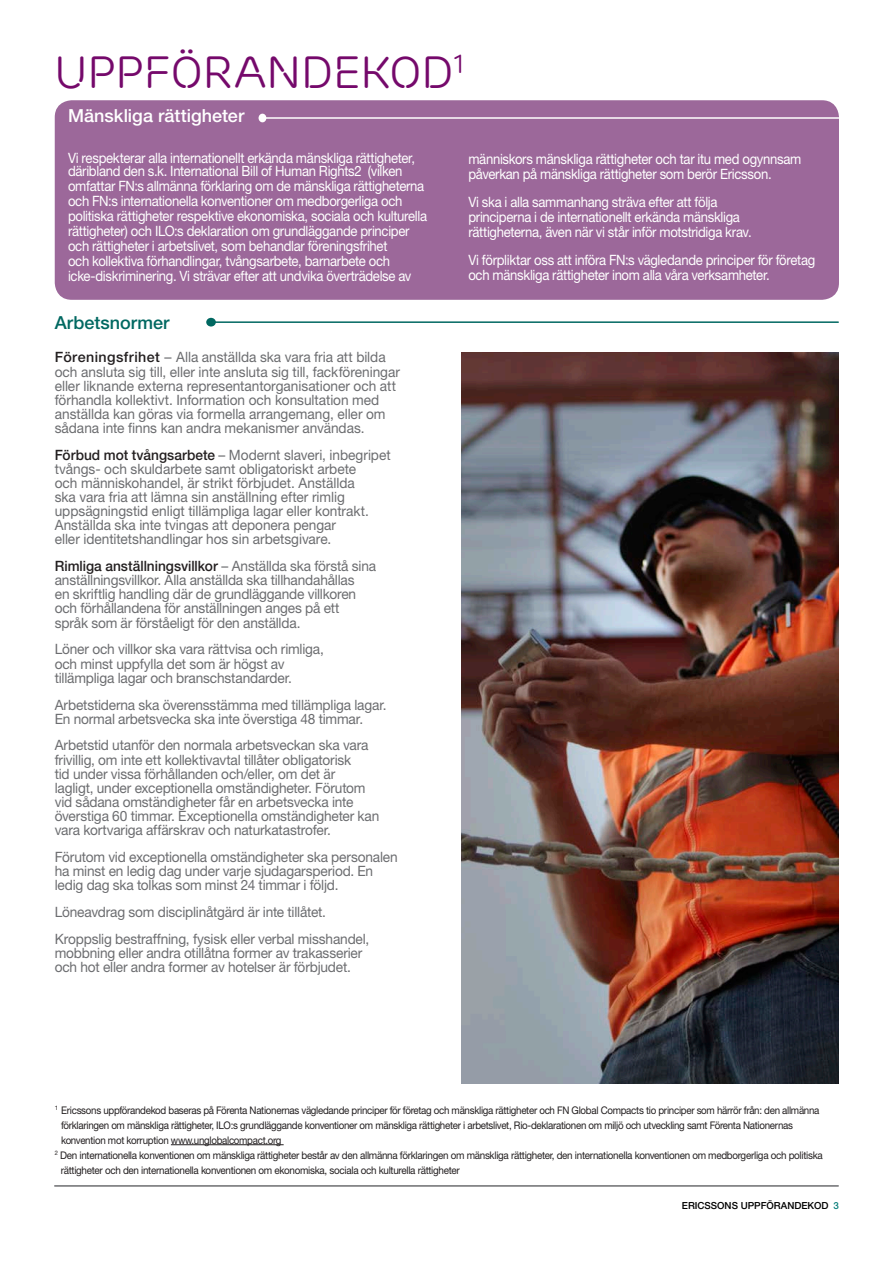
<style>
.page{position:relative;width:893px;height:1263px;background:#fff}
.page>*{position:absolute;margin:0;border:0;box-sizing:border-box;transform-origin:0 0}
.t1{font:45px "Ericsson Capital TT";letter-spacing:-.015em;color:#75096b}
.t2{font:500 18px "Ericsson Sans";color:#fff}
.t3{font:500 18px "Ericsson Sans";color:#006861}
.t4{font:14.25px/14.1px "Ericsson Sans";letter-spacing:-.01em;color:#6c6d70;scale:.96 1}
.t5{font:14.25px/15px "Ericsson Sans";letter-spacing:-.025em;color:#fff;scale:.92 1}
.t6{font:14.25px/14.1px "Ericsson Sans";letter-spacing:-.01em;color:#6c6d70}
.t7{font:10.5px "Ericsson Sans";letter-spacing:-.03em;color:#231f20;scale:.93 1}
.t8{font:10.5px "Ericsson Sans";letter-spacing:-.03em;color:#231f20;scale:.94 1}
.t9{font:500 9.75px "Ericsson Sans";color:#000}
.s1{font-weight:500;color:#231f20}
.s2{color:#067d79}
</style>
<div class="page">
<hr style="left:55px;top:1185px;width:783px;height:2px;background:#6c6d70">
<div style="left:55px;top:100px;width:784px;height:200px;background:#9c689a;border-radius:17px"></div>
<hr style="left:263px;top:117px;width:577px;height:2px;background:#fff">
<hr style="left:209px;top:321px;width:629px;height:2px;background:#006861">
<div style="left:259px;top:114px;width:7px;height:8px;background:#fff;border-radius:50%"></div>
<div style="left:206px;top:318px;width:10px;height:8px;background:#006861;border-radius:50%"></div>
<img style="left:461px;top:352px;width:378px;height:732px">
<hr style="left:171px;top:1144px;width:113px;height:1px;background:#231f20">
<h1 class="t1" style="left:54px;top:46px;width:413px">UPPFÖRANDEKOD<sup>1</sup></h1>
<p class="t2" style="left:68px;top:106px;width:178px">Mänskliga rättigheter</p>
<p class="t5" style="left:68px;top:151px;width:379px;line-height:13.5px">Vi respekterar alla internationellt erkända mänskliga rättigheter, däribland den s.k. International Bill of Human Rights2 (vilken</p>
<p class="t5" style="left:68px;top:179px;width:392px">omfattar FN:s allmänna förklaring om de mänskliga rättigheterna och FN:s internationella konventioner om medborgerliga och politiska rättigheter respektive ekonomiska, sociala och kulturella rättigheter) och ILO:s deklaration om grundläggande principer och rättigheter i arbetslivet, som behandlar föreningsfrihet<br>och kollektiva förhandlingar, tvångsarbete, barnarbete och icke-diskriminering. Vi strävar efter att undvika överträdelse av</p>
<p class="t5" style="left:468px;top:152px;width:364px">människors mänskliga rättigheter och tar itu med ogynnsam påverkan på mänskliga rättigheter som berör Ericsson.</p>
<p class="t5" style="left:468px;top:195px;width:309px">Vi ska i alla sammanhang sträva efter att följa principerna i de internationellt erkända mänskliga rättigheterna, även när vi står inför motstridiga krav.</p>
<p class="t5" style="left:468px;top:252px;width:378px">Vi förpliktar oss att införa FN:s vägledande principer för företag och mänskliga rättigheter inom alla våra verksamheter.</p>
<p class="t3" style="left:55px;top:312px;width:116px">Arbetsnormer</p>
<p class="t6" style="left:55px;top:350px;width:347px"><span class="s1">Föreningsfrihet</span> – Alla anställda ska vara fria att bilda och ansluta sig till, eller inte ansluta sig till, fackföreningar eller liknande externa representantorganisationer och att förhandla kollektivt. Information och konsultation med anställda kan göras via formella arrangemang, eller om sådana inte finns kan andra mekanismer användas.</p>
<p class="t4" style="left:55px;top:448px;width:351px"><span class="s1">Förbud mot tvångsarbete</span> – Modernt slaveri, inbegripet tvångs- och skuldarbete samt obligatoriskt arbete<br>och människohandel, är strikt förbjudet. Anställda<br>ska vara fria att lämna sin anställning efter rimlig uppsägningstid enligt tillämpliga lagar eller kontrakt.<br>Anställda ska inte tvingas att deponera pengar<br>eller identitetshandlingar hos sin arbetsgivare.</p>
<p class="t4" style="left:55px;top:559px;width:336px"><span class="s1">Rimliga anställningsvillkor</span> – Anställda ska förstå sina anställningsvillkor. Alla anställda ska tillhandahållas<br>en skriftlig handling där de grundläggande villkoren och förhållandena för anställningen anges på ett språk som är förståeligt för den anställda.</p>
<p class="t4" style="left:55px;top:642px;width:282px">Löner och villkor ska vara rättvisa och rimliga, och minst uppfylla det som är högst av tillämpliga lagar och branschstandarder.</p>
<p class="t4" style="left:55px;top:697px;width:347px">Arbetstiderna ska överensstämma med tillämpliga lagar.<br>En normal arbetsvecka ska inte överstiga 48 timmar.</p>
<p class="t4" style="left:55px;top:738px;width:340px">Arbetstid utanför den normala arbetsveckan ska vara frivillig, om inte ett kollektivavtal tillåter obligatorisk<br>tid under vissa förhållanden och/eller, om det är<br>lagligt, under exceptionella omständigheter. Förutom vid sådana omständigheter får en arbetsvecka inte överstiga 60 timmar. Exceptionella omständigheter kan vara kortvariga affärskrav och naturkatastrofer.</p>
<p class="t4" style="left:55px;top:850px;width:359px">Förutom vid exceptionella omständigheter ska personalen ha minst en ledig dag under varje sjudagarsperiod. En ledig dag ska tolkas som minst 24 timmar i följd.</p>
<p class="t4" style="left:55px;top:898px;width:329px;line-height:26.8px">Löneavdrag som disciplinåtgärd är inte tillåtet.<br>Kroppslig bestraffning, fysisk eller verbal misshandel,</p>
<p class="t4" style="left:55px;top:946px;width:322px">mobbning eller andra otillåtna former av trakasserier och hot eller andra former av hotelser är förbjudet.</p>
<p class="t7" style="left:55px;top:1104px;width:824px"><sup>1</sup> Ericssons uppförandekod baseras på Förenta Nationernas vägledande principer för företag och mänskliga rättigheter och FN Global Compacts tio principer som härrör från: den allmänna</p>
<p class="t7" style="left:61px;top:1119px;width:788px">förklaringen om mänskliga rättigheter, ILO:s grundläggande konventioner om mänskliga rättigheter i arbetslivet, Rio-deklarationen om miljö och utveckling samt Förenta Nationernas</p>
<p class="t7" style="left:61px;top:1134px;width:239px">konvention mot korruption www.unglobalcompact.org</p>
<p class="t8" style="left:55px;top:1149px;width:819px"><sup>2</sup> Den internationella konventionen om mänskliga rättigheter består av den allmänna förklaringen om mänskliga rättigheter, den internationella konventionen om medborgerliga och politiska</p>
<p class="t8" style="left:61px;top:1164px;width:426px">rättigheter och den internationella konventionen om ekonomiska, sociala och kulturella rättigheter</p>
<p class="t9" style="left:682px;top:1200px;width:159px">ERICSSONS UPPFÖRANDEKOD <span class="s2">3</span></p>
</div>
